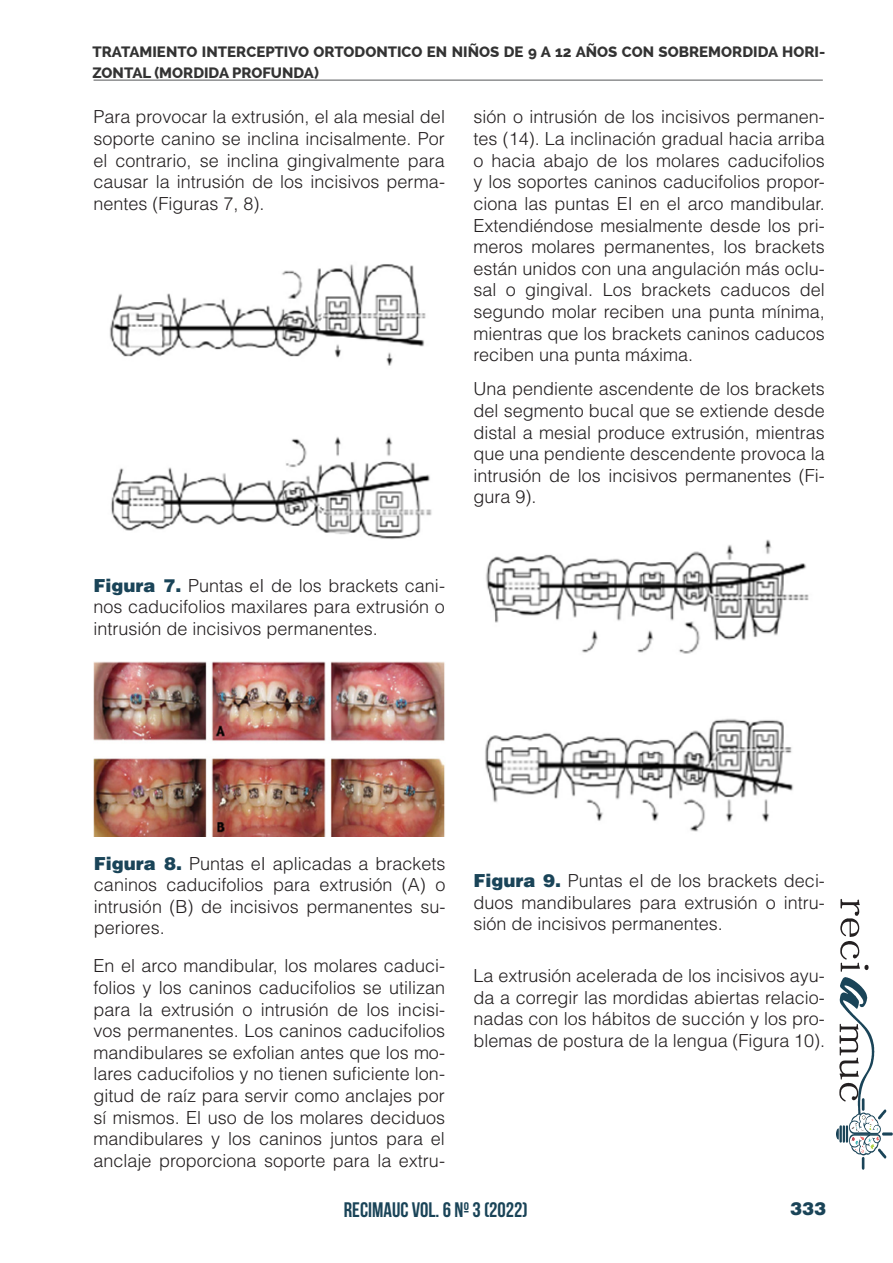
<style>
.page{position:relative;width:893px;height:1263px;background:#fff}
.page>*{position:absolute;margin:0;border:0;box-sizing:border-box;transform-origin:0 0}
.t1{font:700 21px "Bebas Neue";color:#1a4458}
.t2{font:300 18px/21.6px "Helvetica LT Std";color:#231f20;text-align:justify}
.t3{font:900 18px "Helvetica LT Std";color:#1a4458}
.t4{font:800 15px/21px "Raleway";color:#333}
.s1{font-weight:900;color:#1a4458}
</style>
<div class="page">
<hr style="left:94px;top:80px;width:729px;height:1px;background:#545557">
<svg style="left:836px;top:899px;width:57px;height:271px"></svg>
<img style="left:109px;top:264px;width:323px;height:275px">
<img style="left:94px;top:662px;width:351px;height:174px">
<img style="left:485px;top:539px;width:324px;height:293px">
<p class="t4" style="left:92px;top:41px;width:734px">TRATAMIENTO INTERCEPTIVO ORTODONTICO EN NIÑOS DE 9 A 12 AÑOS CON SOBREMORDIDA HORI-<br>ZONTAL (MORDIDA PROFUNDA)</p>
<p class="t2" style="left:94px;top:106px;width:353px">Para provocar la extrusión, el ala mesial del soporte canino se inclina incisalmente. Por el contrario, se inclina gingivalmente para causar la intrusión de los incisivos perma&shy;nentes (Figuras 7, 8).</p>
<p class="t2" style="left:94px;top:574px;width:353px"><span class="s1">Figura 7.</span> Puntas eI de los brackets cani&shy;nos caducifolios maxilares para extrusión o intrusión de incisivos permanentes.</p>
<p class="t2" style="left:473px;top:106px;width:353px">sión o intrusión de los incisivos permanen&shy;tes (14). La inclinación gradual hacia arriba o hacia abajo de los molares caducifolios y los soportes caninos caducifolios propor&shy;ciona las puntas EI en el arco mandibular.<br>Extendiéndose mesialmente desde los pri&shy;meros molares permanentes, los brackets están unidos con una angulación más oclu&shy;sal o gingival. Los brackets caducos del segundo molar reciben una punta mínima, mientras que los brackets caninos caducos reciben una punta máxima.</p>
<p class="t2" style="left:473px;top:378px;width:353px">Una pendiente ascendente de los brackets del segmento bucal que se extiende desde distal a mesial produce extrusión, mientras que una pendiente descendente provoca la intrusión de los incisivos permanentes (Fi&shy;gura 9).</p>
<p class="t2" style="left:94px;top:852px;width:353px"><span class="s1">Figura 8.</span> Puntas eI aplicadas a brackets caninos caducifolios para extrusión (A) o intrusión (B) de incisivos permanentes su&shy;periores.</p>
<p class="t2" style="left:94px;top:955px;width:353px">En el arco mandibular, los molares caduci&shy;folios y los caninos caducifolios se utilizan para la extrusión o intrusión de los incisi&shy;vos permanentes. Los caninos caducifolios mandibulares se exfolian antes que los mo&shy;lares caducifolios y no tienen suficiente lon&shy;gitud de raíz para servir como anclajes por sí mismos. El uso de los molares deciduos mandibulares y los caninos juntos para el anclaje proporciona soporte para la extru-</p>
<p class="t2" style="left:473px;top:870px;width:353px"><span class="s1">Figura 9.</span> Puntas eI de los brackets deci&shy;duos mandibulares para extrusión o intru&shy;sión de incisivos permanentes.</p>
<p class="t2" style="left:473px;top:965px;width:353px">La extrusión acelerada de los incisivos ayu&shy;da a corregir las mordidas abiertas relacio&shy;nadas con los hábitos de succión y los pro&shy;blemas de postura de la lengua (Figura 10).</p>
<p class="t1" style="left:344px;top:1198px;width:185px">RECIMAUC VOL. 6 Nº 3 (2022)</p>
<p class="t3" style="left:790px;top:1197px;width:38px">333</p>
</div>
